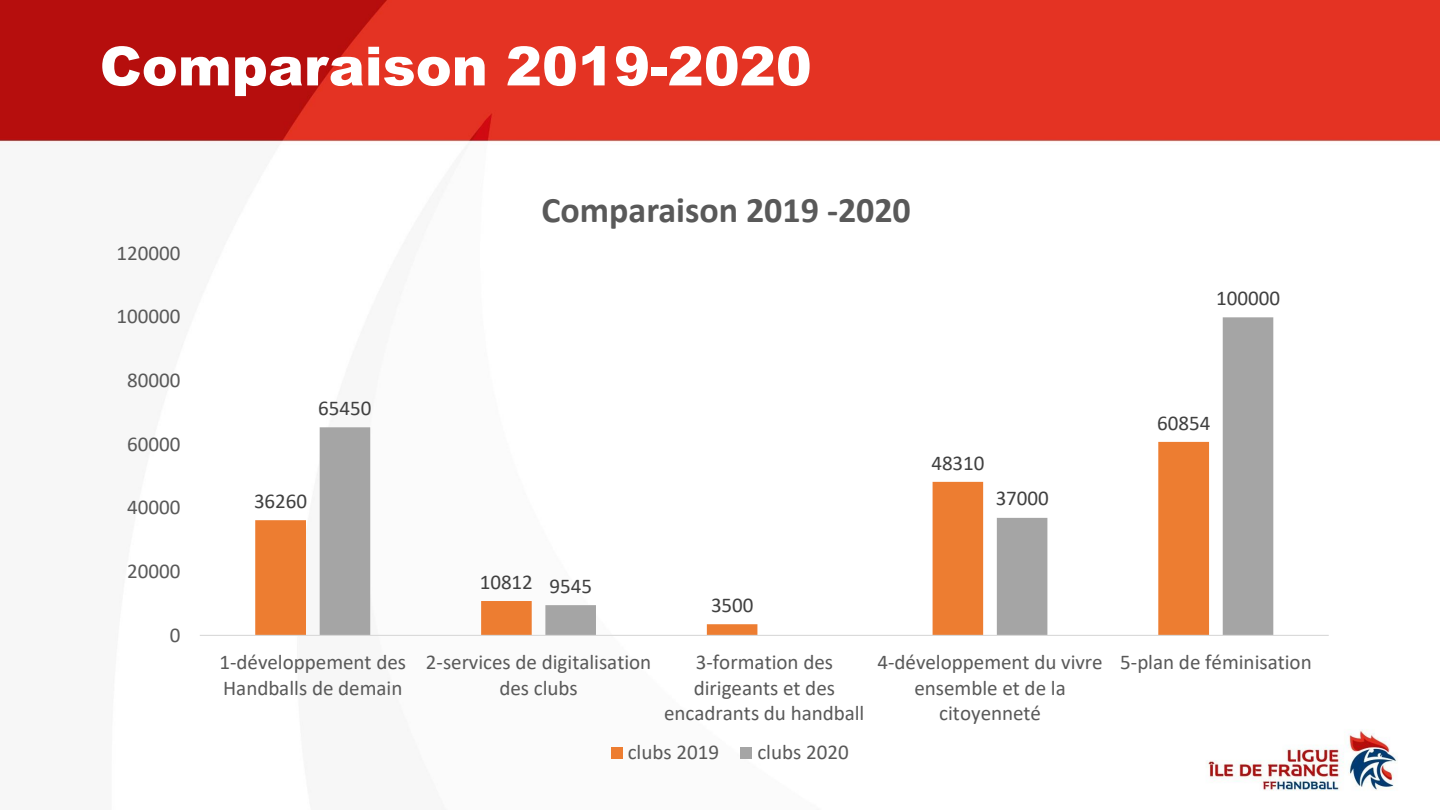
<style>
.page{position:relative;width:1440px;height:810px;background:#fff}
.page>*{position:absolute;margin:0;border:0;box-sizing:border-box;transform-origin:0 0}
.t1{font:900 54px "Arial";color:#fff}
.t2{font:700 36px "Calibri";color:#595959}
.t3{font:21px/25.7px "Calibri";color:#595959;text-align:center}
.t4{font:21px "Calibri";letter-spacing:-.005em;color:#404040}
</style>
<div class="page">
<img style="left:0;top:0;width:1440px;height:791px">
<svg style="left:255px;top:442px;width:65px;height:193px"></svg>
<svg style="left:320px;top:317px;width:953px;height:318px"></svg>
<hr style="left:200px;top:635px;width:1129px;height:1px;background:#d9d9d9">
<div style="left:611px;top:747px;width:11px;height:11px;background:#ed7d31"></div>
<div style="left:741px;top:747px;width:11px;height:11px;background:#a5a5a5"></div>
<h2 class="t1" style="left:100px;top:26px;width:714px">Comparaison 2019-2020</h2>
<p class="t3" style="left:117px;top:242px;width:66px">120000</p>
<p class="t3" style="left:117px;top:305px;width:66px">100000</p>
<p class="t3" style="left:127px;top:369px;width:55px">80000</p>
<p class="t3" style="left:127px;top:433px;width:55px">60000</p>
<p class="t3" style="left:127px;top:496px;width:55px">40000</p>
<p class="t3" style="left:127px;top:560px;width:55px">20000</p>
<p class="t3" style="left:170px;top:624px;width:12px">0</p>
<p class="t4" style="left:318px;top:399px;width:55px">65450</p>
<p class="t4" style="left:254px;top:492px;width:55px">36260</p>
<p class="t2" style="left:541px;top:195px;width:371px">Comparaison 2019 -2020</p>
<p class="t4" style="left:480px;top:573px;width:55px">10812</p>
<p class="t4" style="left:550px;top:577px;width:44px">9545</p>
<p class="t4" style="left:711px;top:596px;width:44px">3500</p>
<p class="t4" style="left:931px;top:454px;width:55px">48310</p>
<p class="t4" style="left:996px;top:490px;width:55px">37000</p>
<p class="t4" style="left:1216px;top:289px;width:65px">100000</p>
<p class="t4" style="left:1157px;top:414px;width:55px">60854</p>
<p class="t3" style="left:219px;top:651px;width:188px;text-align:left">1-développement des<br>Handballs de demain</p>
<p class="t3" style="left:426px;top:651px;width:227px">2-services de digitalisation des clubs</p>
<p class="t3" style="left:664px;top:651px;width:202px">3-formation des dirigeants et des encadrants du handball</p>
<p class="t3" style="left:878px;top:651px;width:227px">4-développement du vivre ensemble et de la citoyenneté</p>
<p class="t3" style="left:1120px;top:651px;width:193px">5-plan de féminisation</p>
<p class="t3" style="left:628px;top:741px;width:93px">clubs 2019</p>
<p class="t3" style="left:757px;top:741px;width:93px">clubs 2020</p>
</div>
